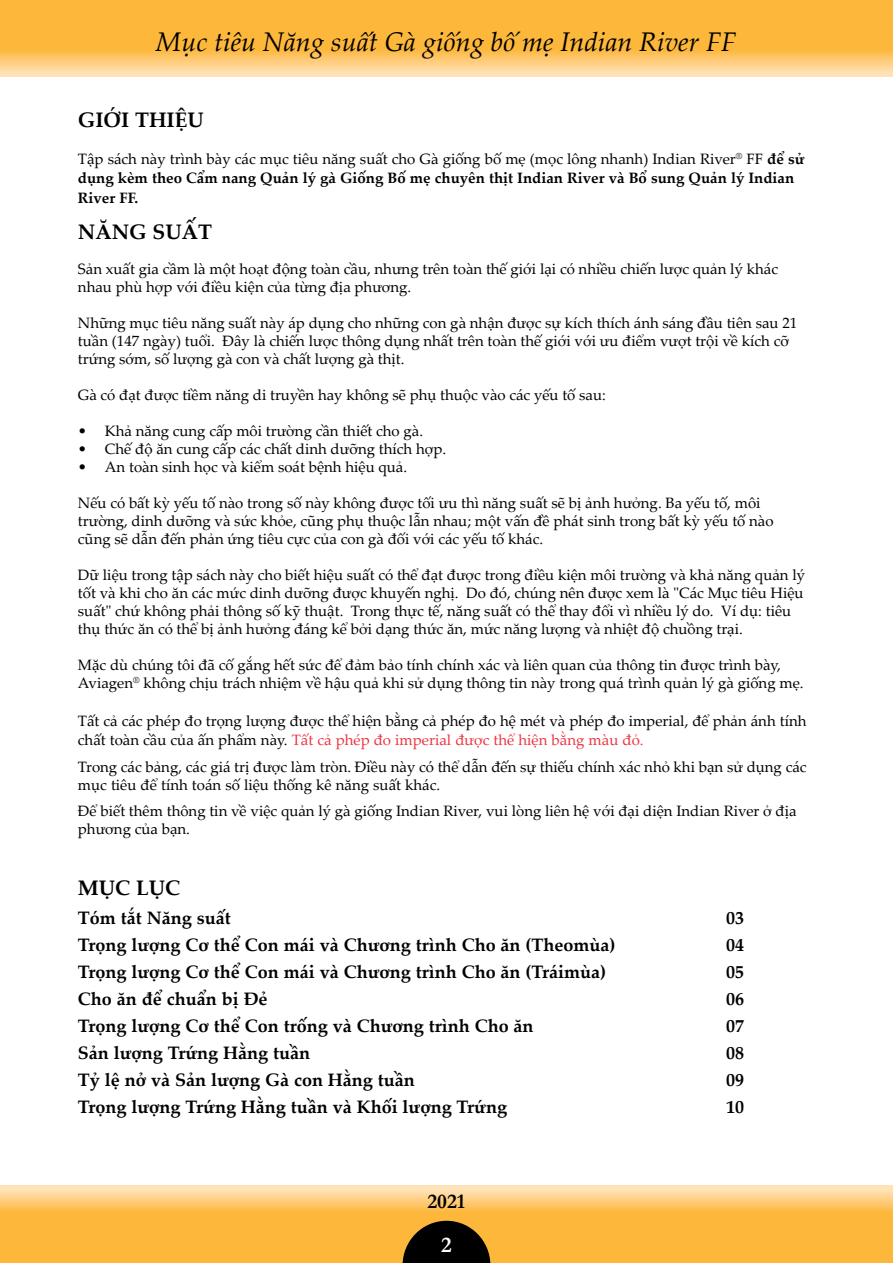
<style>
.page{position:relative;width:893px;height:1263px;background:#fff}
.page>*{position:absolute;margin:0;border:0;box-sizing:border-box;transform-origin:0 0}
.t1{font:italic 27px "Palatino Linotype";color:#000}
.t2{font:700 22.5px "Garamond";color:#fff}
.t3{font:700 21px "Palatino Linotype";color:#000}
.t4{font:700 21px "Garamond";color:#000}
.t5{font:700 18px "Palatino Linotype";color:#000}
.t6{font:15px/18px "Palatino Linotype";color:#000}
.t7{font:700 15px/19.5px "Palatino Linotype";color:#000}
.s1{font-weight:400}
.s2{color:#ee343f}
</style>
<div class="page">
<svg style="left:0;top:1185px;width:801px;height:78px"></svg>
<svg style="left:801px;top:1185px;width:92px;height:78px"></svg>
<svg style="left:403px;top:1221px;width:87px;height:42px"></svg>
<svg style="left:0;top:0;width:850px;height:77px"></svg>
<svg style="left:850px;top:0;width:43px;height:77px"></svg>
<h1 class="t1" style="left:156px;top:22px;width:582px">Mục tiêu Năng suất Gà giống bố mẹ Indian River FF</h1>
<h3 class="t3" style="left:78px;top:105px;width:127px">GIỚI THIỆU</h3>
<p class="t7" style="left:78px;top:148px;width:728px"><span class="s1">Tập sách này trình bày các mục tiêu năng suất cho Gà giống bố mẹ (mọc lông nhanh) Indian River</span><sup>®</sup> <span class="s1">FF</span> để sử dụng kèm theo Cẩm nang Quản lý gà Giống Bố mẹ chuyên thịt Indian River và Bổ sung Quản lý Indian<br>River FF.</p>
<h3 class="t3" style="left:78px;top:217px;width:136px">NĂNG SUẤT</h3>
<p class="t6" style="left:78px;top:259px;width:701px">Sản xuất gia cầm là một hoạt động toàn cầu, nhưng trên toàn thế giới lại có nhiều chiến lược quản lý khác nhau phù hợp với điều kiện của từng địa phương.</p>
<p class="t6" style="left:78px;top:313px;width:721px">Những mục tiêu năng suất này áp dụng cho những con gà nhận được sự kích thích ánh sáng đầu tiên sau 21 tuần (147 ngày) tuổi. Đây là chiến lược thông dụng nhất trên toàn thế giới với ưu điểm vượt trội về kích cỡ trứng sớm, số lượng gà con và chất lượng gà thịt.</p>
<p class="t6" style="left:78px;top:385px;width:529px">Gà có đạt được tiềm năng di truyền hay không sẽ phụ thuộc vào các yếu tố sau:</p>
<p class="t6" style="left:78px;top:421px;width:347px">• Khả năng cung cấp môi trường cần thiết cho gà.</p>
<p class="t6" style="left:78px;top:439px;width:370px">• Chế độ ăn cung cấp các chất dinh dưỡng thích hợp.</p>
<p class="t6" style="left:78px;top:457px;width:331px">• An toàn sinh học và kiểm soát bệnh hiệu quả.</p>
<p class="t6" style="left:78px;top:493px;width:697px">Nếu có bất kỳ yếu tố nào trong số này không được tối ưu thì năng suất sẽ bị ảnh hưởng. Ba yếu tố, môi trường, dinh dưỡng và sức khỏe, cũng phụ thuộc lẫn nhau; một vấn đề phát sinh trong bất kỳ yếu tố nào cũng sẽ dẫn đến phản ứng tiêu cực của con gà đối với các yếu tố khác.</p>
<p class="t6" style="left:78px;top:565px;width:729px">Dữ liệu trong tập sách này cho biết hiệu suất có thể đạt được trong điều kiện môi trường và khả năng quản lý tốt và khi cho ăn các mức dinh dưỡng được khuyến nghị. Do đó, chúng nên được xem là "Các Mục tiêu Hiệu suất" chứ không phải thông số kỹ thuật. Trong thực tế, năng suất có thể thay đổi vì nhiều lý do. Ví dụ: tiêu thụ thức ăn có thể bị ảnh hưởng đáng kể bởi dạng thức ăn, mức năng lượng và nhiệt độ chuồng trại.</p>
<p class="t6" style="left:78px;top:655px;width:727px">Mặc dù chúng tôi đã cố gắng hết sức để đảm bảo tính chính xác và liên quan của thông tin được trình bày,<br>Aviagen<sup>®</sup> không chịu trách nhiệm về hậu quả khi sử dụng thông tin này trong quá trình quản lý gà giống mẹ.</p>
<p class="t6" style="left:78px;top:710px;width:730px;line-height:19.5px">Tất cả các phép đo trọng lượng được thể hiện bằng cả phép đo hệ mét và phép đo imperial, để phản ánh tính chất toàn cầu của ấn phẩm này. <span class="s2">Tất cả phép đo imperial được thể hiện bằng màu đỏ.</span></p>
<p class="t6" style="left:78px;top:757px;width:730px">Trong các bảng, các giá trị được làm tròn. Điều này có thể dẫn đến sự thiếu chính xác nhỏ khi bạn sử dụng các mục tiêu để tính toán số liệu thống kê năng suất khác.</p>
<p class="t6" style="left:78px;top:801px;width:720px">Để biết thêm thông tin về việc quản lý gà giống Indian River, vui lòng liên hệ với đại diện Indian River ở địa phương của bạn.</p>
<h3 class="t3" style="left:78px;top:873px;width:104px">MỤC LỤC</h3>
<p class="t5" style="left:78px;top:905px;width:154px">Tóm tắt Năng suất</p>
<p class="t5" style="left:726px;top:905px;width:19px">03</p>
<p class="t5" style="left:78px;top:932px;width:539px">Trọng lượng Cơ thể Con mái và Chương trình Cho ăn (Theomùa)</p>
<p class="t5" style="left:726px;top:932px;width:19px">04</p>
<p class="t5" style="left:78px;top:959px;width:530px">Trọng lượng Cơ thể Con mái và Chương trình Cho ăn (Tráimùa)</p>
<p class="t5" style="left:726px;top:959px;width:19px">05</p>
<p class="t5" style="left:78px;top:986px;width:191px">Cho ăn để chuẩn bị Đẻ</p>
<p class="t5" style="left:726px;top:986px;width:19px">06</p>
<p class="t5" style="left:78px;top:1013px;width:457px">Trọng lượng Cơ thể Con trống và Chương trình Cho ăn</p>
<p class="t5" style="left:726px;top:1013px;width:19px">07</p>
<p class="t5" style="left:78px;top:1040px;width:234px">Sản lượng Trứng Hằng tuần</p>
<p class="t5" style="left:726px;top:1040px;width:19px">08</p>
<p class="t5" style="left:78px;top:1067px;width:338px">Tỷ lệ nở và Sản lượng Gà con Hằng tuần</p>
<p class="t5" style="left:726px;top:1067px;width:19px">09</p>
<p class="t5" style="left:78px;top:1094px;width:431px">Trọng lượng Trứng Hằng tuần và Khối lượng Trứng</p>
<p class="t5" style="left:726px;top:1094px;width:19px">10</p>
<h3 class="t4" style="left:427px;top:1187px;width:39px">2021</h3>
<h2 class="t2" style="left:441px;top:1230px;width:12px">2</h2>
</div>
